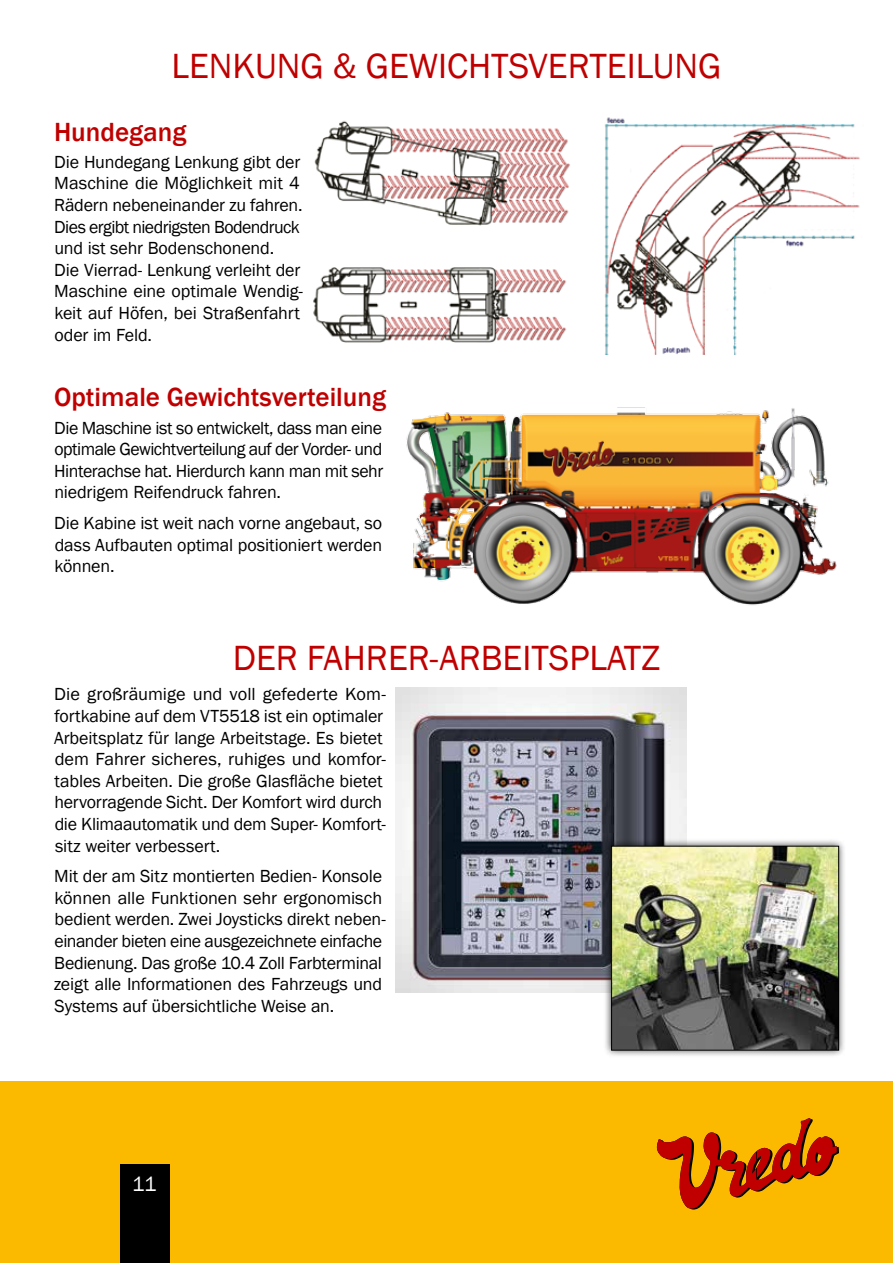
<style>
.page{position:relative;width:893px;height:1263px;background:#fff}
.page>*{position:absolute;margin:0;border:0;box-sizing:border-box;transform-origin:0 0}
.t1{font:36px "Franklin Gothic";color:#c00000}
.t2{font:500 27px "Franklin Gothic";color:#c00000}
.t3{font:21px "Franklin Gothic";color:#fff}
.t4{font:18px/21.6px "Franklin Gothic";letter-spacing:-.01em;color:#000}
</style>
<div class="page">
<div style="left:0;top:1081px;width:893px;height:182px;background:#fbba00"></div>
<div style="left:120px;top:1164px;width:50px;height:99px;background:#000"></div>
<svg style="left:657px;top:1118px;width:182px;height:92px"></svg>
<img style="left:395px;top:688px;width:292px;height:305px">
<div style="left:604px;top:838px;width:243px;height:220px;background:#000;opacity:.75"></div>
<img style="left:613px;top:848px;width:224px;height:200px">
<div style="left:611px;top:846px;width:228px;height:204px;border:1px solid #000"></div>
<img style="left:313px;top:117px;width:547px;height:238px">
<img style="left:406px;top:407px;width:431px;height:198px">
<h1 class="t1" style="left:171px;top:44px;width:552px">LENKUNG &amp; GEWICHTSVERTEILUNG</h1>
<h2 class="t2" style="left:54px;top:115px;width:134px">Hundegang</h2>
<p class="t4" style="left:54px;top:151px;width:250px">Die Hundegang Lenkung gibt der<br>Maschine die Möglichkeit mit 4<br>Rädern nebeneinander zu fahren.<br>Dies ergibt niedrigsten Bodendruck und ist sehr Bodenschonend.<br>Die Vierrad- Lenkung verleiht der<br>Maschine eine optimale Wendig&shy;keit auf Höfen, bei Straßenfahrt oder im Feld.</p>
<h2 class="t2" style="left:54px;top:380px;width:334px">Optimale Gewichtsverteilung</h2>
<p class="t4" style="left:54px;top:417px;width:330px;text-align:justify">Die Maschine ist so entwickelt, dass man eine optimale Gewichtverteilung auf der Vorder- und Hinterachse hat. Hierdurch kann man mit sehr niedrigem Reifendruck fahren.</p>
<p class="t4" style="left:54px;top:513px;width:329px;text-align:justify">Die Kabine ist weit nach vorne angebaut, so dass Aufbauten optimal positioniert werden können.</p>
<h1 class="t1" style="left:233px;top:635px;width:429px">DER FAHRER-ARBEITSPLATZ</h1>
<p class="t4" style="left:54px;top:684px;width:333px">Die großräumige und voll gefederte Kom&shy;fortkabine auf dem VT5518 ist ein optimaler Arbeitsplatz für lange Arbeitstage. Es bietet dem Fahrer sicheres, ruhiges und komfor&shy;tables Arbeiten. Die große Glasfläche bietet hervorragende Sicht. Der Komfort wird durch die Klimaautomatik und dem Super- Komfort&shy;sitz weiter verbessert.</p>
<p class="t4" style="left:54px;top:866px;width:334px">Mit der am Sitz montierten Bedien- Konsole können alle Funktionen sehr ergonomisch bedient werden. Zwei Joysticks direkt neben&shy;einander bieten eine ausgezeichnete einfache Bedienung. Das große 10.4 Zoll Farbterminal zeigt alle Informationen des Fahrzeugs und Systems auf übersichtliche Weise an.</p>
<p class="t3" style="left:132px;top:1171px;width:26px">11</p>
</div>
